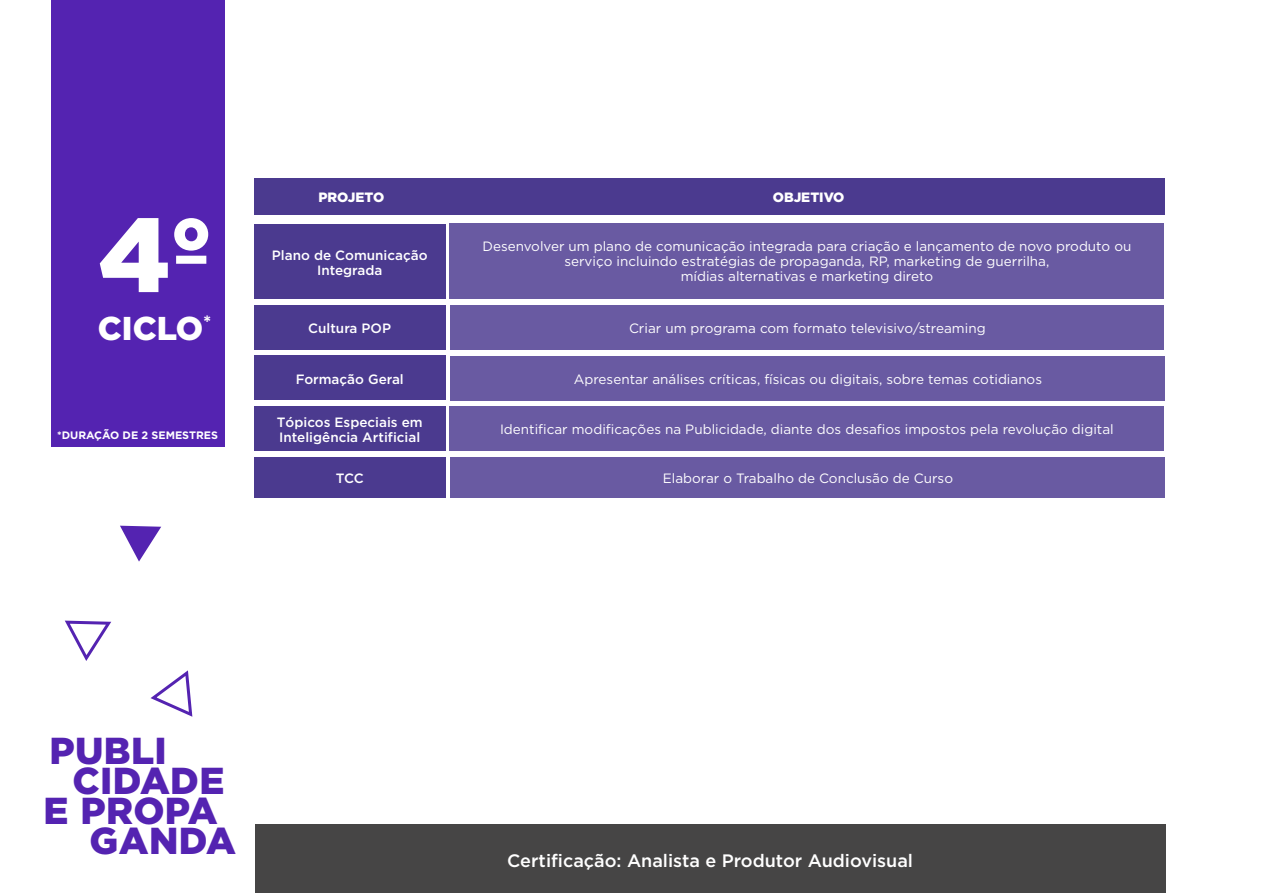
<style>
.page{position:relative;width:1263px;height:893px;background:#fff}
.page>*{position:absolute;margin:0;border:0;box-sizing:border-box;transform-origin:0 0}
.t1{font:900 105px "Gotham HTF";color:#fff}
.t2{font:900 37.5px "Gotham";letter-spacing:.01em;color:#5423b1}
.t3{font:900 33px "Gotham HTF";color:#fff}
.t4{font:500 18px "Gotham HTF";color:#fff}
.t5{font:13.5px/15px "Gotham HTF";color:#fff;text-align:center}
.t6{font:500 13.5px/15px "Gotham HTF";color:#fff}
.t7{font:900 13.5px "Gotham";color:#fff}
.t8{font:700 10.8px "Gotham";color:#fff}
</style>
<div class="page">
<div style="left:51px;top:0;width:173px;height:446px;background:#5423b1"></div>
<div style="left:255px;top:825px;width:910px;height:68px;background:#464545"></div>
<svg style="left:64px;top:620px;width:48px;height:41px"></svg>
<svg style="left:120px;top:526px;width:41px;height:36px"></svg>
<svg style="left:150px;top:670px;width:43px;height:47px"></svg>
<div style="left:254px;top:407px;width:191px;height:44px;background:#4b3a8f"></div>
<div style="left:450px;top:406px;width:714px;height:45px;background:#695aa2"></div>
<div style="left:254px;top:306px;width:191px;height:44px;background:#4b3a8f"></div>
<div style="left:450px;top:305px;width:714px;height:45px;background:#695aa2"></div>
<div style="left:254px;top:224px;width:191px;height:75px;background:#4b3a8f"></div>
<div style="left:450px;top:223px;width:714px;height:75px;background:#695aa2"></div>
<div style="left:254px;top:356px;width:191px;height:44px;background:#4b3a8f"></div>
<div style="left:451px;top:356px;width:714px;height:44px;background:#695aa2"></div>
<div style="left:254px;top:457px;width:191px;height:40px;background:#4b3a8f"></div>
<div style="left:451px;top:457px;width:714px;height:40px;background:#695aa2"></div>
<div style="left:254px;top:178px;width:910px;height:36px;background:#4b3a8f"></div>
<h1 class="t1" style="left:98px;top:194px;width:115px">4º</h1>
<h3 class="t3" style="left:98px;top:309px;width:115px">CICLO<sup>*</sup></h3>
<p class="t8" style="left:57px;top:428px;width:162px">*DURAÇÃO DE 2 SEMESTRES</p>
<p class="t7" style="left:318px;top:188px;width:67px">PROJETO</p>
<p class="t7" style="left:773px;top:188px;width:73px">OBJETIVO</p>
<p class="t6" style="left:272px;top:247px;width:157px;text-align:center">Plano de Comunicação<br>Integrada</p>
<p class="t5" style="left:482px;top:239px;width:650px">Desenvolver um plano de comunicação integrada para criação e lançamento de novo produto ou serviço incluindo estratégias de propaganda, RP, marketing de guerrilha,<br>mídias alternativas e marketing direto</p>
<p class="t6" style="left:308px;top:321px;width:84px">Cultura POP</p>
<p class="t5" style="left:629px;top:321px;width:358px">Criar um programa com formato televisivo/streaming</p>
<p class="t6" style="left:296px;top:371px;width:110px">Formação Geral</p>
<p class="t5" style="left:574px;top:371px;width:470px">Apresentar análises críticas, físicas ou digitais, sobre temas cotidianos</p>
<p class="t6" style="left:277px;top:414px;width:147px">Tópicos Especiais em<br>Inteligência Artificial</p>
<p class="t5" style="left:500px;top:422px;width:615px">Identificar modificações na Publicidade, diante dos desafios impostos pela revolução digital</p>
<p class="t6" style="left:336px;top:470px;width:29px">TCC</p>
<p class="t5" style="left:663px;top:470px;width:292px">Elaborar o Trabalho de Conclusão de Curso</p>
<h2 class="t2" style="left:49px;top:725px;width:119px">PUBLI</h2>
<h2 class="t2" style="left:72px;top:755px;width:153px">CIDADE</h2>
<h2 class="t2" style="left:43px;top:785px;width:176px">E PROPA</h2>
<h2 class="t2" style="left:90px;top:815px;width:148px">GANDA</h2>
<h3 class="t4" style="left:507px;top:850px;width:407px">Certificação: Analista e Produtor Audiovisual</h3>
</div>
